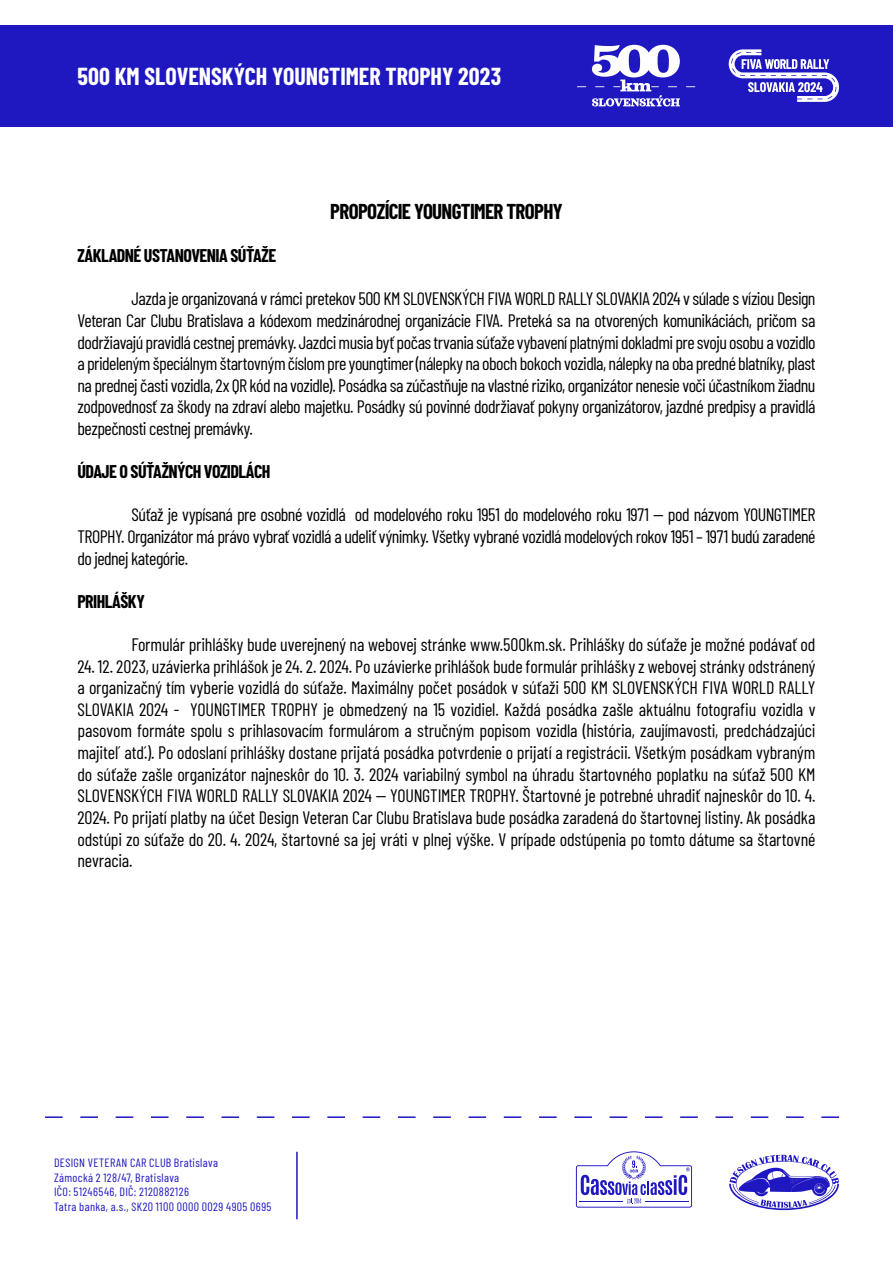
<style>
.page{position:relative;width:893px;height:1263px;background:#fff}
.page>*{position:absolute;margin:0;border:0;box-sizing:border-box;transform-origin:0 0}
.t1{font:700 24px "Barlow Condensed";color:#fff}
.t2{font:700 21px "Barlow Condensed";letter-spacing:-.03em;color:#000}
.t3{font:18px/21.6px "Barlow Condensed";letter-spacing:-.01em;color:#000;text-align:justify}
.t4{font:700 18px "Barlow Condensed";letter-spacing:-.03em;color:#000}
.t5{font:12px/14.4px "Barlow Condensed";letter-spacing:.03em;color:#1f17bf}
</style>
<div class="page">
<svg style="left:729px;top:1155px;width:110px;height:55px"></svg>
<hr style="left:296px;top:1152px;width:2px;height:67px;background:#1f17bf">
<div style="left:0;top:25px;width:893px;height:102px;background:#1f18c0"></div>
<svg style="left:729px;top:49px;width:110px;height:53px"></svg>
<svg style="left:592px;top:45px;width:88px;height:61px"></svg>
<svg style="left:45px;top:1116px;width:794px;height:2px"></svg>
<svg style="left:576px;top:1151px;width:116px;height:56px"></svg>
<h1 class="t1" style="left:77px;top:59px;width:425px">500 KM SLOVENSKÝCH YOUNGTIMER TROPHY 2023</h1>
<p class="t2" style="left:330px;top:197px;width:234px">PROPOZÍCIE YOUNGTIMER TROPHY</p>
<p class="t4" style="left:77px;top:243px;width:200px">ZÁKLADNÉ USTANOVENIA SÚŤAŽE</p>
<p class="t3" style="left:77px;top:287px;width:740px;text-indent:54px">Jazda je organizovaná v rámci pretekov 500 KM SLOVENSKÝCH FIVA WORLD RALLY SLOVAKIA 2024 v súlade s víziou Design Veteran Car Clubu Bratislava a kódexom medzinárodnej organizácie FIVA. Preteká sa na otvorených komunikáciách, pričom sa dodržiavajú pravidlá cestnej premávky. Jazdcimusia byť počastrvania súťaže vybavení platnými dokladmi pre svoju osobu a vozidlo a prideleným špeciálnym štartovnýmčíslompre youngtimer(nálepky na oboch bokoch vozidla, nálepky na oba predné blatníky, plast na prednej časti vozidla, 2x QR kód na vozidle). Posádka sa zúčastňuje na vlastné riziko, organizátor nenesie voči účastníkom žiadnu zodpovednosť za škody na zdraví alebo majetku. Posádky sú povinné dodržiavať pokyny organizátorov, jazdné predpisy a pravidlá bezpečnosti cestnej premávky.</p>
<p class="t4" style="left:77px;top:459px;width:194px">ÚDAJE O SÚŤAŽNÝCH VOZIDLÁCH</p>
<p class="t3" style="left:77px;top:503px;width:740px;text-indent:54px">Súťaž je vypísaná pre osobné vozidlá od modelového roku 1951 do modelového roku 1971 -- pod názvom YOUNGTIMER TROPHY. Organizátor má právo vybrať vozidlá a udeliť výnimky. Všetky vybrané vozidlá modelových rokov 1951 – 1971 budú zaradené do jednej kategórie.</p>
<p class="t4" style="left:77px;top:589px;width:69px">PRIHLÁŠKY</p>
<p class="t3" style="left:131px;top:632px;width:686px">Formulár prihlášky bude uverejnený na webovej stránke www.500km.sk. Prihlášky do súťaže je možné podávať od</p>
<p class="t3" style="left:77px;top:654px;width:740px">24. 12. 2023, uzávierka prihlášok je 24. 2. 2024. Po uzávierke prihlášok bude formulár prihlášky z webovej stránky odstránený a organizačný tím vyberie vozidlá do súťaže. Maximálny počet posádok v súťaži 500 KM SLOVENSKÝCH FIVA WORLD RALLY SLOVAKIA 2024 - YOUNGTIMER TROPHY je obmedzený na 15 vozidiel. Každá posádka zašle aktuálnu fotografiu vozidla v pasovom formáte spolu s prihlasovacím formulárom a stručným popisom vozidla (história, zaujímavosti, predchádzajúci majiteľ atď.). Po odoslaní prihlášky dostane prijatá posádka potvrdenie o prijatí a registrácii. Všetkým posádkam vybraným do súťaže zašle organizátor najneskôr do 10. 3. 2024 variabilný symbol na úhradu štartovného poplatku na súťaž 500 KM SLOVENSKÝCH FIVA WORLD RALLY SLOVAKIA 2024 -- YOUNGTIMER TROPHY. Štartovné je potrebné uhradiť najneskôr do 10. 4.<br>2024. Po prijatí platby na účet Design Veteran Car Clubu Bratislava bude posádka zaradená do štartovnej listiny. Ak posádka odstúpi zo súťaže do 20. 4. 2024, štartovné sa jej vráti v plnej výške. V prípade odstúpenia po tomto dátume sa štartovné nevracia.</p>
<p class="t5" style="left:54px;top:1155px;width:219px">DESIGN VETERAN CAR CLUB Bratislava<br>Zámocká 2 128/47, Bratislava<br>IČO: 51246546, DIČ: 2120882126<br>Tatra banka, a.s., SK20 1100 0000 0029 4905 0695</p>
</div>
